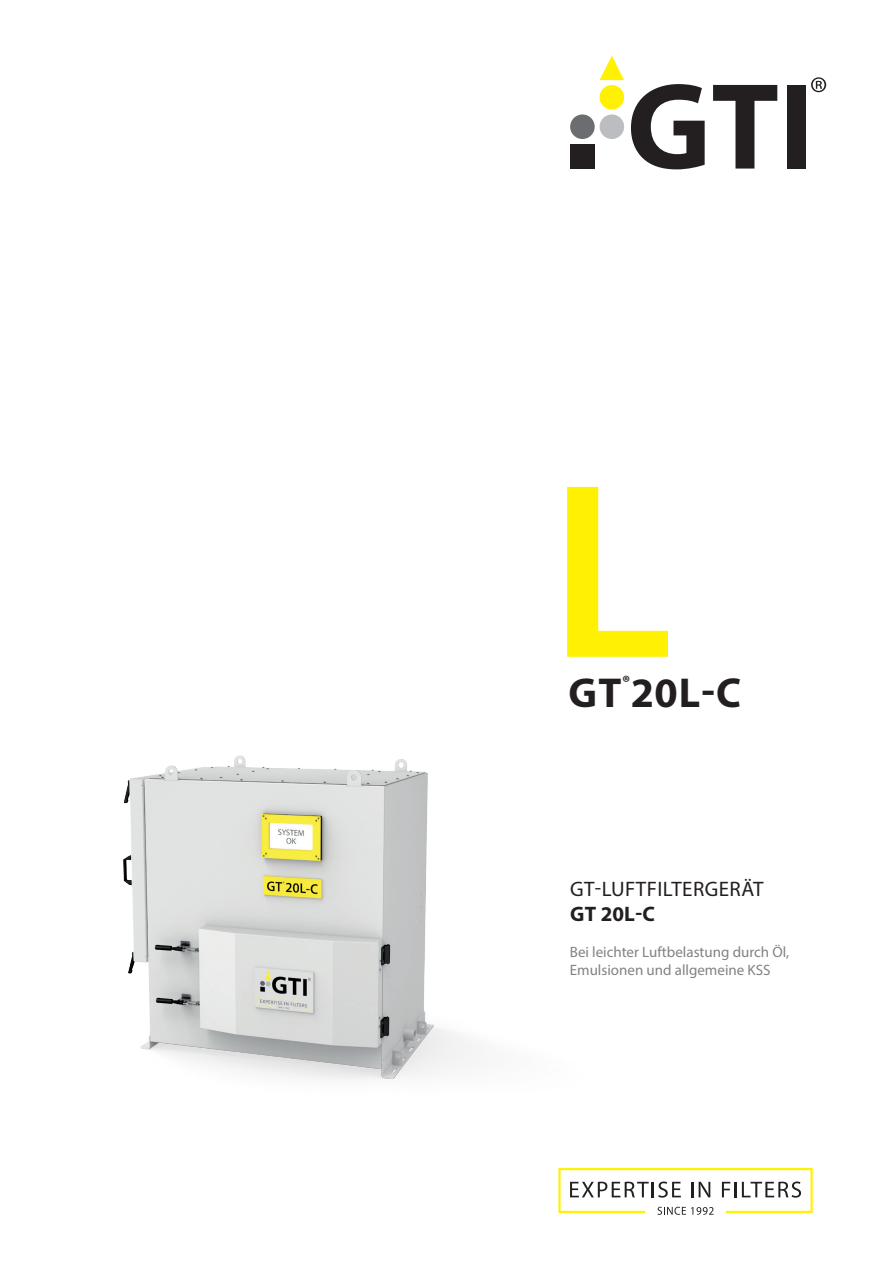
<style>
.page{position:relative;width:893px;height:1263px;background:#fff}
.page>*{position:absolute;margin:0;border:0;box-sizing:border-box;transform-origin:0 0}
.t1{font:600 252px "Myriad Pro";color:#fff101}
.t2{font:700 42px "Myriad Pro";color:#231f20}
.t3{font:21px "Myriad Pro";letter-spacing:.02em;color:#231f20}
.t4{font:700 21px "Myriad Pro";color:#231f20}
.t5{font:700 18px "Myriad Pro";color:#231f20}
.t6{font:15px/18px "Myriad Pro";color:#808285}
</style>
<div class="page">
<svg style="left:558px;top:1168px;width:255px;height:47px"></svg>
<svg style="left:631px;top:84px;width:74px;height:85px"></svg>
<svg style="left:713px;top:85px;width:64px;height:84px"></svg>
<div style="left:787px;top:85px;width:19px;height:84px;background:#231f20"></div>
<svg style="left:811px;top:77px;width:15px;height:15px"></svg>
<div style="left:600px;top:85px;width:24px;height:25px;background:#fff101;border-radius:50%"></div>
<div style="left:570px;top:114px;width:25px;height:25px;background:#6c6d70;border-radius:50%"></div>
<div style="left:600px;top:114px;width:24px;height:25px;background:#bcbdc0;border-radius:50%"></div>
<div style="left:570px;top:144px;width:25px;height:24px;background:#231f20"></div>
<svg style="left:600px;top:56px;width:24px;height:24px"></svg>
<img style="left:123px;top:755px;width:358px;height:325px">
<h1 class="t1" style="left:549px;top:433px;width:126px">L</h1>
<h2 class="t2" style="left:568px;top:666px;width:174px">GT 20L-C</h2>
<p class="t5" style="left:622px;top:670px;width:10px">®</p>
<h3 class="t3" style="left:570px;top:876px;width:195px">GT-LUFTFILTERGERÄT</h3>
<h3 class="t4" style="left:570px;top:900px;width:87px">GT 20L-C</h3>
<p class="t6" style="left:570px;top:943px;width:221px">Bei leichter Luftbelastung durch Öl,<br>Emulsionen und allgemeine KSS</p>
</div>
